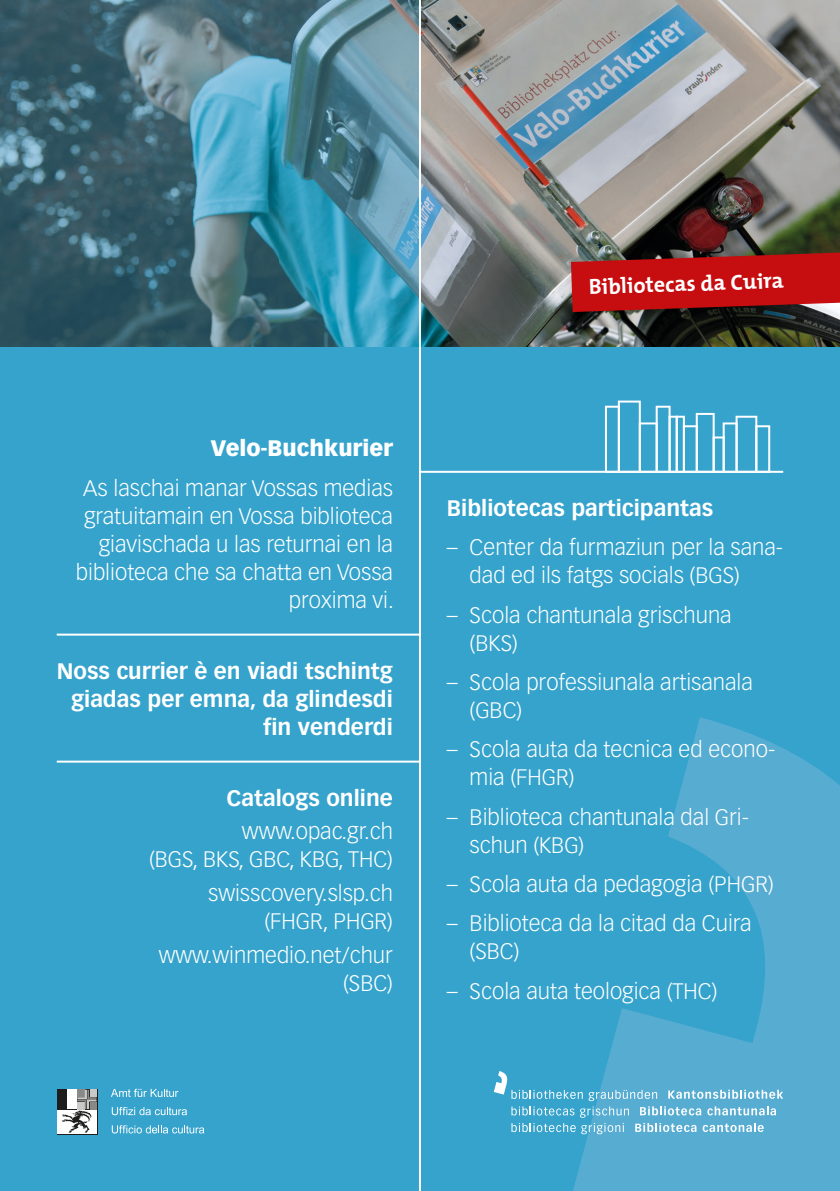
<style>
.page{position:relative;width:840px;height:1191px;background:#fff}
.page>*{position:absolute;margin:0;border:0;box-sizing:border-box;transform-origin:0 0}
.t1{font:300 22px/28px "Vectora LT Std";color:#fff}
.t2{font:700 22px/28px "Vectora LT Std";color:#fff;text-align:right}
.t3{font:700 22px "The Mix";color:#fff}
.t4{font:900 22px "Vectora LT Std";color:#fff}
</style>
<div class="page">
<div style="left:0;top:0;width:839px;height:1191px;background:#35a3cc"></div>
<svg style="left:573px;top:717px;width:266px;height:474px;fill:#57acd2"></svg>
<div style="left:57px;top:1089px;width:40px;height:45px;background:#1d1d1b"></div>
<div style="left:57px;top:1109px;width:39px;height:24px;background:#fff"></div>
<svg style="left:62px;top:1089px;width:34px;height:43px"></svg>
<svg style="left:111px;top:1088px;width:67px;height:9px"></svg>
<svg style="left:112px;top:1107px;width:75px;height:8px"></svg>
<svg style="left:112px;top:1125px;width:92px;height:8px"></svg>
<svg style="left:511px;top:1123px;width:64px;height:9px"></svg>
<svg style="left:581px;top:1123px;width:42px;height:11px"></svg>
<svg style="left:635px;top:1123px;width:61px;height:9px"></svg>
<svg style="left:702px;top:1123px;width:61px;height:9px"></svg>
<svg style="left:493px;top:1071px;width:289px;height:46px"></svg>
<img style="left:420px;top:0;width:419px;height:347px">
<img style="left:0;top:0;width:418px;height:347px">
<hr style="left:57px;top:633px;width:362px;height:2px;background:#fff">
<hr style="left:419px;top:471px;width:363px;height:2px;background:#fff">
<hr style="left:57px;top:760px;width:363px;height:2px;background:#fff">
<hr style="left:418px;top:0;width:2px;height:1191px;background:#fff">
<svg style="left:570px;top:252px;width:269px;height:60px;background:#b01718"></svg>
<svg style="left:604px;top:400px;width:165px;height:73px"></svg>
<p class="t3" style="left:588px;top:268px;width:196px;rotate:-2deg">Bibliotecas da Cuira</p>
<p class="t4" style="left:211px;top:435px;width:184px">Velo-Buchkurier</p>
<p class="t1" style="left:76px;top:474px;width:319px;text-align:right">As laschai manar Vossas medias gratuitamain en Vossa biblioteca giavischada u las returnai en la biblioteca che sa chatta en Vossa proxima vi.</p>
<p class="t2" style="left:57px;top:657px;width:337px">Noss currier è en viadi tschintg giadas per emna, da glindesdi fin venderdi</p>
<p class="t2" style="left:226px;top:784px;width:168px">Catalogs online</p>
<p class="t1" style="left:149px;top:818px;width:245px;text-align:right">www.opac.gr.ch<br>(BGS, BKS, GBC, KBG, THC)</p>
<p class="t1" style="left:208px;top:879px;width:186px;text-align:right">swisscovery.slsp.ch (FHGR, PHGR)</p>
<p class="t1" style="left:159px;top:941px;width:236px;text-align:right">www.winmedio.net/chur (SBC)</p>
<p class="t2" style="left:446px;top:494px;width:268px">Bibliotecas participantas</p>
<p class="t1" style="left:469px;top:533px;width:315px;text-indent:-23px">– Center da furmaziun per la sana&shy;dad ed ils fatgs socials (BGS)</p>
<p class="t1" style="left:469px;top:601px;width:263px;text-indent:-23px">– Scola chantunala grischuna (BKS)</p>
<p class="t1" style="left:469px;top:668px;width:284px;text-indent:-23px">– Scola professiunala artisanala (GBC)</p>
<p class="t1" style="left:469px;top:736px;width:307px;text-indent:-23px">– Scola auta da tecnica ed econo&shy;mia (FHGR)</p>
<p class="t1" style="left:469px;top:803px;width:281px;text-indent:-23px">– Biblioteca chantunala dal Gri&shy;schun (KBG)</p>
<p class="t1" style="left:446px;top:870px;width:328px">– Scola auta da pedagogia (PHGR)</p>
<p class="t1" style="left:469px;top:910px;width:283px;text-indent:-23px">– Biblioteca da la citad da Cuira (SBC)</p>
<p class="t1" style="left:446px;top:977px;width:272px">– Scola auta teologica (THC)</p>
</div>
